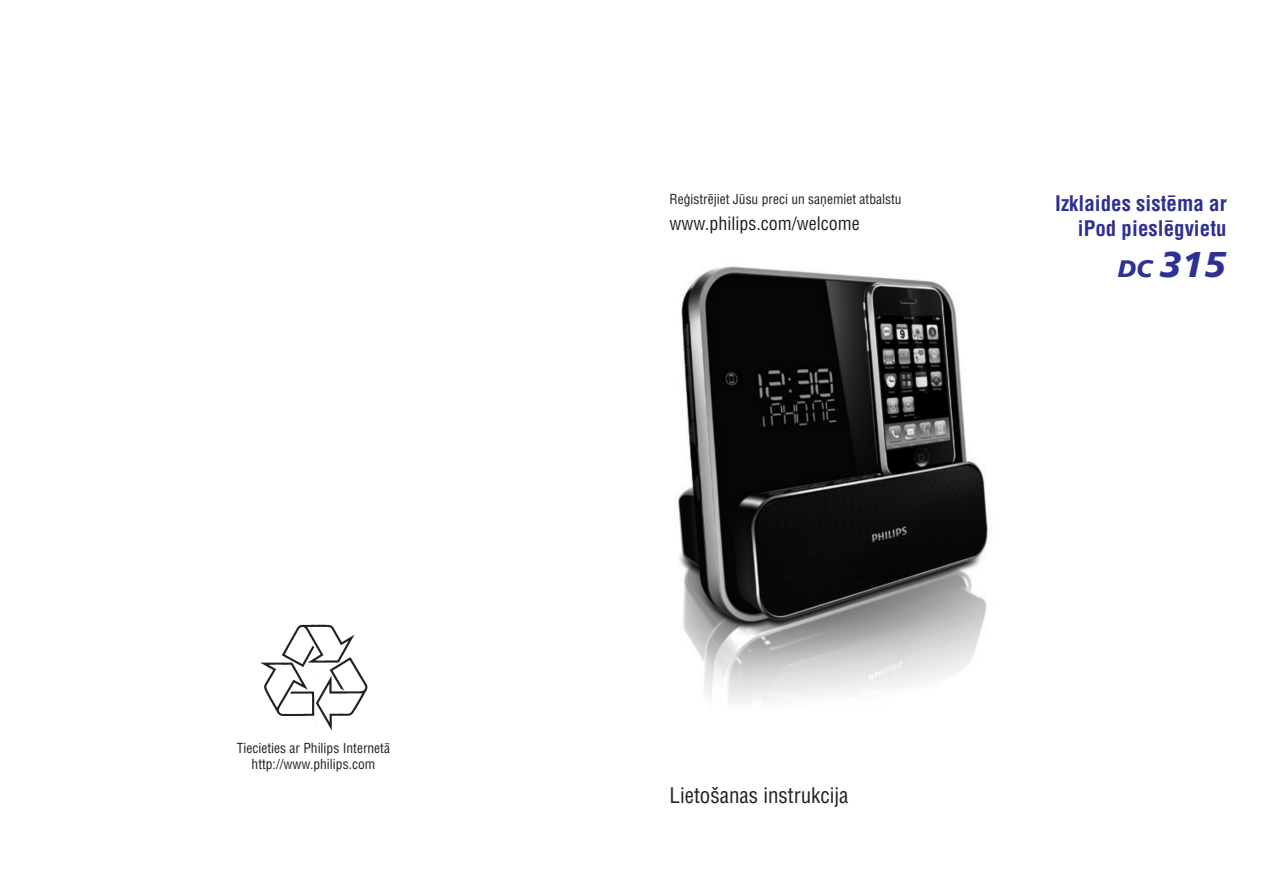
<style>
.page{position:relative;width:1263px;height:893px;background:#fff}
.page>*{position:absolute;margin:0;border:0;box-sizing:border-box;transform-origin:0 0}
.t1{font:italic 36px "Rim Humanist 777 Blk BT";color:#2e3092}
.t2{font:700 21px/25.2px "Rim Helvetica Condensed";color:#2e3092;text-align:right}
.t3{font:21px "Rim Helvetica Condensed";color:#231f20}
.t4{font:18px "Rim Helvetica Condensed";color:#231f20}
.t5{font:13.5px/15.9px "Rim Helvetica Condensed";color:#231f20;text-align:center}
.s1{font-size:24px}
</style>
<div class="page">
<img style="left:260px;top:624px;width:108px;height:107px">
<img style="left:678px;top:266px;width:310px;height:438px">
<p class="t5" style="left:237px;top:741px;width:155px">Tiecieties ar Philips Internetâ http://www.philips.com</p>
<p class="t5" style="left:669px;top:192px;width:234px">Reìistrçjiet Jûsu preci un saòemiet atbalstu</p>
<h3 class="t4" style="left:669px;top:217px;width:192px">www.philips.com/welcome</h3>
<h2 class="t2" style="left:1055px;top:193px;width:173px">Izklaides sistçma ar iPod pieslçgvietu</h2>
<h1 class="t1" style="left:1118px;top:243px;width:110px"><span class="s1">DC</span> 315</h1>
<h2 class="t3" style="left:669px;top:788px;width:180px">Lietoðanas instrukcija</h2>
</div>
